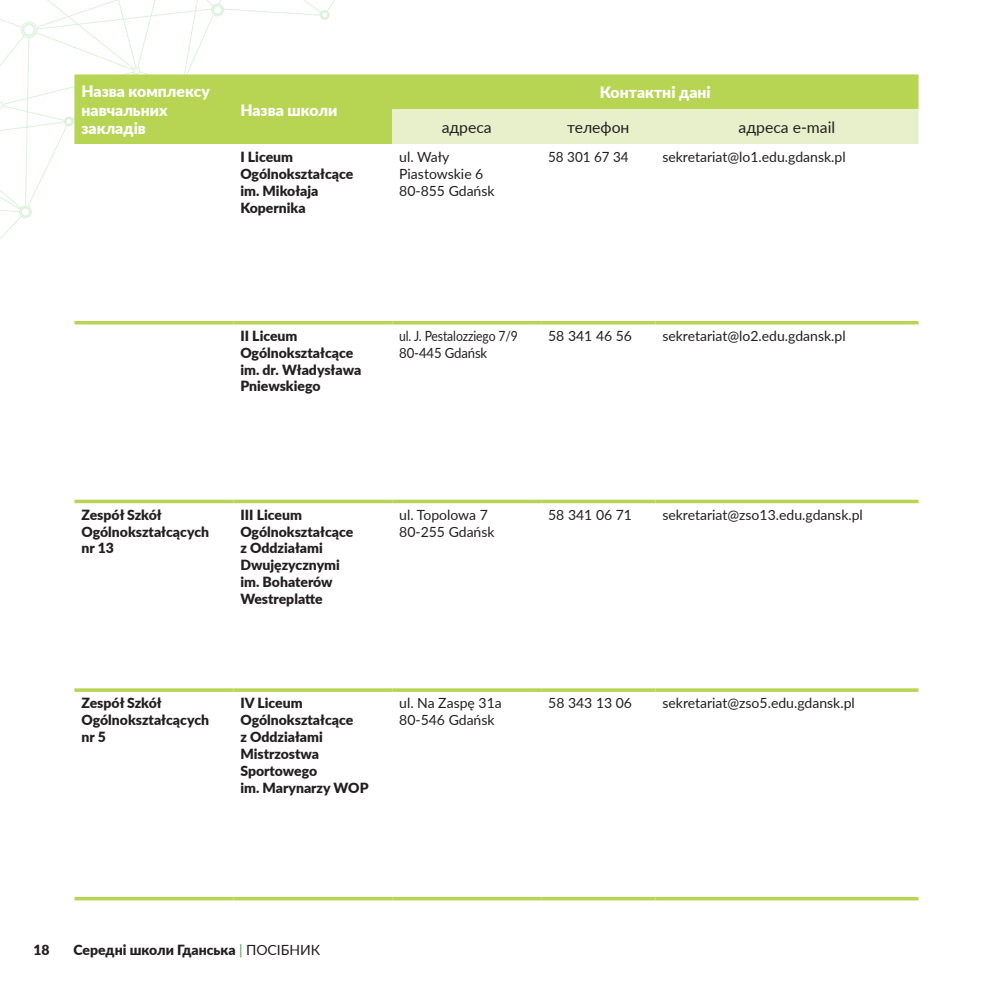
<style>
.page{position:relative;width:993px;height:993px;background:#fff}
.page>*{position:absolute;margin:0;border:0;box-sizing:border-box;transform-origin:0 0}
.t1{font:900 15.75px/18.9px "Lato";color:#fff}
.t2{font:15.75px "Lato";color:#231f20}
.t3{font:900 14px/16.8px "Lato";color:#231f20}
.t4{font:14px/16.8px "Lato";color:#231f20}
.t5{font:14px/16.8px "Lato";color:#231f20;scale:.87 1}
.t6{font:14px "Lato";color:#231f20;scale:.96 1}
.s1{font-weight:400;color:#40ae49}
.s2{font-weight:400}
</style>
<div class="page">
<svg style="left:0;top:91px;width:67px;height:48px"></svg>
<svg style="left:63px;top:116px;width:11px;height:11px"></svg>
<svg style="left:0;top:101px;width:3px;height:8px"></svg>
<svg style="left:0;top:0;width:335px;height:91px"></svg>
<svg style="left:0;top:205px;width:32px;height:34px"></svg>
<div style="left:74px;top:74px;width:844px;height:70px;background:#b7d553"></div>
<div style="left:392px;top:109px;width:526px;height:35px;background:#e7f0ca"></div>
<hr style="left:74px;top:321px;width:159px;height:3px;background:#b7d553">
<hr style="left:233px;top:321px;width:159px;height:3px;background:#b7d553">
<hr style="left:392px;top:321px;width:149px;height:3px;background:#b7d553">
<hr style="left:541px;top:321px;width:114px;height:3px;background:#b7d553">
<hr style="left:655px;top:321px;width:263px;height:3px;background:#b7d553">
<svg style="left:74px;top:499px;width:159px;height:4px"></svg>
<svg style="left:233px;top:499px;width:159px;height:4px"></svg>
<svg style="left:392px;top:499px;width:149px;height:4px"></svg>
<svg style="left:541px;top:499px;width:114px;height:4px"></svg>
<svg style="left:655px;top:499px;width:263px;height:4px"></svg>
<hr style="left:74px;top:688px;width:159px;height:3px;background:#b7d553">
<hr style="left:233px;top:688px;width:159px;height:3px;background:#b7d553">
<hr style="left:392px;top:688px;width:149px;height:3px;background:#b7d553">
<hr style="left:541px;top:688px;width:114px;height:3px;background:#b7d553">
<hr style="left:655px;top:688px;width:263px;height:3px;background:#b7d553">
<svg style="left:74px;top:896px;width:159px;height:4px"></svg>
<svg style="left:233px;top:896px;width:159px;height:4px"></svg>
<svg style="left:392px;top:896px;width:149px;height:4px"></svg>
<svg style="left:541px;top:896px;width:114px;height:4px"></svg>
<svg style="left:655px;top:896px;width:263px;height:4px"></svg>
<p class="t1" style="left:81px;top:81px;width:130px">Назва комплексу навчальних закладів</p>
<p class="t1" style="left:240px;top:100px;width:98px">Назва школи</p>
<p class="t1" style="left:599px;top:82px;width:112px">Контактні дані</p>
<p class="t2" style="left:441px;top:116px;width:52px">адреса</p>
<p class="t2" style="left:567px;top:116px;width:64px">телефон</p>
<p class="t2" style="left:738px;top:116px;width:98px">адреса e-mail</p>
<p class="t3" style="left:240px;top:148px;width:114px">I Liceum<br>Ogólnokształcące im. Mikołaja<br>Kopernika</p>
<p class="t4" style="left:399px;top:148px;width:97px">ul. Wały<br>Piastowskie 6<br>80-855 Gdańsk</p>
<p class="t6" style="left:548px;top:147px;width:85px">58 301 67 34</p>
<p class="t4" style="left:662px;top:148px;width:185px">sekretariat@lo1.edu.gdansk.pl</p>
<p class="t3" style="left:240px;top:327px;width:122px">II Liceum<br>Ogólnokształcące im. dr. Władysława<br>Pniewskiego</p>
<p class="t5" style="left:399px;top:327px;width:138px">ul. J. Pestalozziego 7/9<br>80-445 Gdańsk</p>
<p class="t4" style="left:548px;top:327px;width:85px">58 341 46 56</p>
<p class="t4" style="left:662px;top:327px;width:185px">sekretariat@lo2.edu.gdansk.pl</p>
<p class="t3" style="left:81px;top:505px;width:129px">Zespół Szkół<br>Ogólnokształcących nr 13</p>
<p class="t3" style="left:240px;top:505px;width:114px">III Liceum<br>Ogólnokształcące z Oddziałami<br>Dwujęzycznymi im. Bohaterów<br>Westreplatte</p>
<p class="t4" style="left:399px;top:505px;width:97px">ul. Topolowa 7<br>80-255 Gdańsk</p>
<p class="t4" style="left:548px;top:505px;width:85px">58 341 06 71</p>
<p class="t4" style="left:662px;top:505px;width:202px">sekretariat@zso13.edu.gdansk.pl</p>
<p class="t3" style="left:81px;top:694px;width:129px">Zespół Szkół<br>Ogólnokształcących nr 5</p>
<p class="t3" style="left:240px;top:694px;width:130px">IV Liceum<br>Ogólnokształcące<br>z Oddziałami<br>Mistrzostwa<br>Sportowego<br>im. Marynarzy WOP</p>
<p class="t4" style="left:399px;top:694px;width:104px">ul. Na Zaspę 31a<br>80-546 Gdańsk</p>
<p class="t4" style="left:548px;top:694px;width:85px">58 343 13 06</p>
<p class="t4" style="left:662px;top:694px;width:194px">sekretariat@zso5.edu.gdansk.pl</p>
<p class="t3" style="left:33px;top:940px;width:18px">18</p>
<p class="t3" style="left:73px;top:940px;width:248px">Середні школи Гданська <span class="s1">|</span> <span class="s2">ПОСІБНИК</span></p>
</div>
